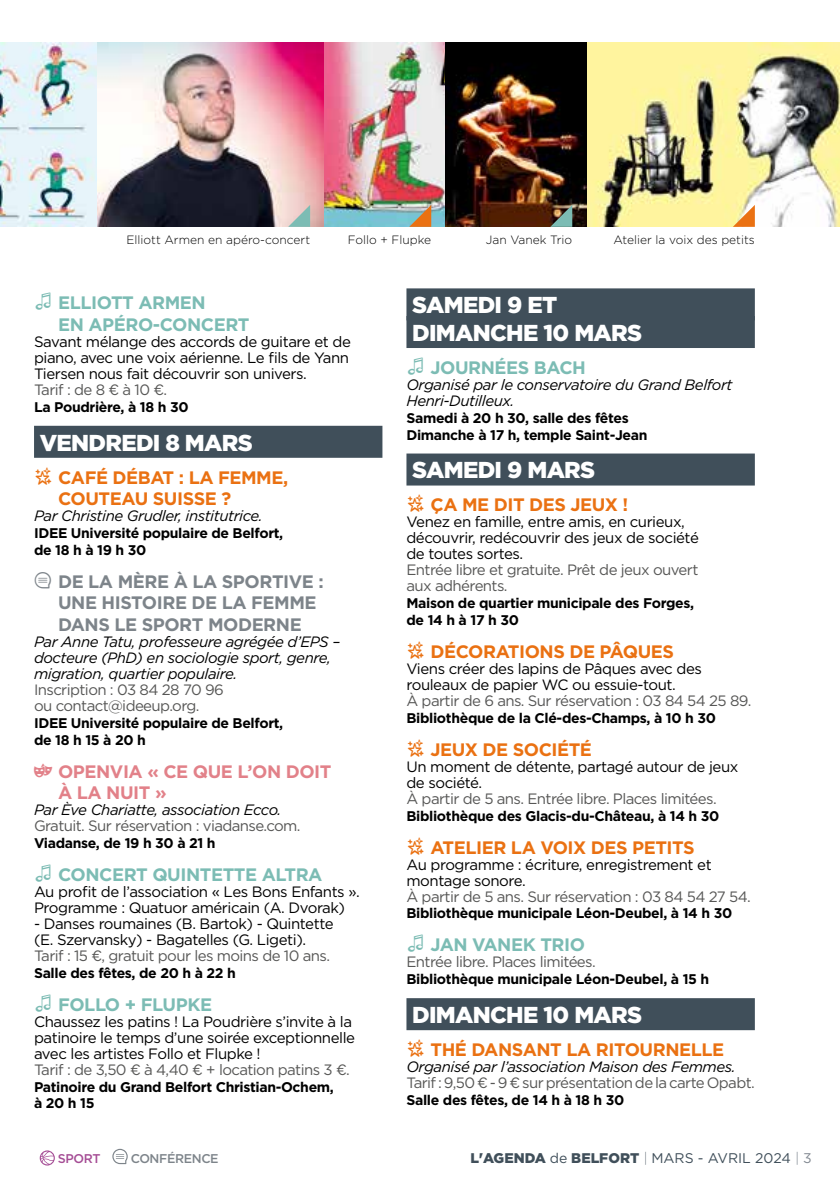
<style>
.page{position:relative;width:840px;height:1191px;background:#fff}
.page>*{position:absolute;margin:0;border:0;box-sizing:border-box;transform-origin:0 0}
.t1{font:900 23px/27.6px "Gotham";letter-spacing:-.03em;color:#fff}
.t2{font:700 18px/21.6px "Gotham";letter-spacing:-.025em;color:#ea7112}
.t3{font:700 18px/21.6px "Gotham";letter-spacing:-.025em;color:#7cbcb4}
.t4{font:700 18px/21.6px "Gotham";letter-spacing:-.025em;color:#7d848a}
.t5{font:700 18px/21.6px "Gotham";letter-spacing:-.025em;color:#e28189}
.t6{font:15px/16px "Gotham";letter-spacing:-.03em;color:#000}
.t7{font:15px/16px "Gotham";letter-spacing:-.04em;color:#575756}
.t8{font:italic 15px/16px "Gotham";letter-spacing:-.03em;color:#000}
.t9{font:700 14px/16.8px "Gotham";letter-spacing:-.025em;color:#000}
.t10{font:14px "Gotham";color:#404f5a}
.t11{font:500 12.6px "Gotham";letter-spacing:-.03em;color:#7d848a}
.t12{font:500 12.6px "Gotham";letter-spacing:-.03em;color:#a54d95}
.t13{font:300 12px "Gotham";color:#000}
.s1{font-weight:900}
.s2{font-weight:200;font-style:italic}
.s3{color:#828992}
</style>
<div class="page">
<div style="left:34px;top:426px;width:348px;height:32px;background:#404f5a"></div>
<div style="left:406px;top:288px;width:348px;height:32px;background:#404f5a"></div>
<div style="left:406px;top:316px;width:348px;height:32px;background:#404f5a"></div>
<div style="left:406px;top:453px;width:348px;height:32px;background:#404f5a"></div>
<div style="left:406px;top:998px;width:348px;height:32px;background:#404f5a"></div>
<img style="left:0;top:43px;width:839px;height:184px">
<svg style="left:288px;top:205px;width:22px;height:22px"></svg>
<svg style="left:409px;top:205px;width:22px;height:22px"></svg>
<svg style="left:732px;top:205px;width:22px;height:22px"></svg>
<svg style="left:550px;top:205px;width:22px;height:22px"></svg>
<svg style="left:40px;top:1150px;width:15px;height:15px"></svg>
<svg style="left:112px;top:1148px;width:16px;height:16px"></svg>
<p class="t13" style="left:126px;top:232px;width:185px">Elliott Armen en apéro-concert</p>
<p class="t13" style="left:348px;top:232px;width:85px">Follo + Flupke</p>
<p class="t13" style="left:485px;top:232px;width:88px">Jan Vanek Trio</p>
<p class="t13" style="left:613px;top:232px;width:143px">Atelier la voix des petits</p>
<p class="t3" style="left:58px;top:292px;width:193px">ELLIOTT ARMEN<br>EN APÉRO-CONCERT</p>
<p class="t6" style="left:34px;top:333px;width:318px">Savant mélange des accords de guitare et de piano, avec une voix aérienne. Le fils de Yann<br>Tiersen nous fait découvrir son univers.</p>
<p class="t7" style="left:34px;top:381px;width:135px">Tarif : de 8 € à 10 €.</p>
<p class="t9" style="left:34px;top:398px;width:156px">La Poudrière, à 18 h 30</p>
<h1 class="t1" style="left:40px;top:428px;width:214px">VENDREDI 8 MARS</h1>
<p class="t2" style="left:58px;top:466px;width:231px">CAFÉ DÉBAT : LA FEMME,<br>COUTEAU SUISSE ?</p>
<p class="t8" style="left:34px;top:507px;width:230px">Par Christine Grudler, institutrice.</p>
<p class="t9" style="left:34px;top:524px;width:251px">IDEE Université populaire de Belfort, de 18 h à 19 h 30</p>
<p class="t4" style="left:58px;top:570px;width:267px">DE LA MÈRE À LA SPORTIVE :<br>UNE HISTOIRE DE LA FEMME<br>DANS LE SPORT MODERNE</p>
<p class="t8" style="left:34px;top:633px;width:308px">Par Anne Tatu, professeure agrégée d’EPS – docteure (PhD) en sociologie sport, genre, migration, quartier populaire.</p>
<p class="t7" style="left:34px;top:681px;width:191px">Inscription : 03 84 28 70 96 ou contact@ideeup.org.</p>
<p class="t9" style="left:34px;top:714px;width:251px">IDEE Université populaire de Belfort, de 18 h 15 à 20 h</p>
<p class="t5" style="left:58px;top:760px;width:275px">OPENVIA « CE QUE L’ON DOIT<br>À LA NUIT »</p>
<p class="t8" style="left:34px;top:801px;width:249px">Par Ève Chariatte, association Ecco.</p>
<p class="t7" style="left:34px;top:817px;width:268px">Gratuit. Sur réservation : viadanse.com.</p>
<p class="t9" style="left:34px;top:834px;width:183px">Viadanse, de 19 h 30 à 21 h</p>
<p class="t3" style="left:58px;top:863px;width:266px">CONCERT QUINTETTE ALTRA</p>
<p class="t6" style="left:34px;top:883px;width:327px">Au profit de l’association « Les Bons Enfants ».<br>Programme : Quatuor américain (A. Dvorak)</p>
<p class="t6" style="left:34px;top:915px;width:301px">- Danses roumaines (B. Bartok) - Quintette (E. Szervansky) - Bagatelles (G. Ligeti).</p>
<p class="t7" style="left:34px;top:947px;width:297px">Tarif : 15 €, gratuit pour les moins de 10 ans.</p>
<p class="t9" style="left:34px;top:964px;width:203px">Salle des fêtes, de 20 h à 22 h</p>
<p class="t3" style="left:58px;top:993px;width:155px">FOLLO + FLUPKE</p>
<p class="t6" style="left:34px;top:1013px;width:322px">Chaussez les patins ! La Poudrière s’invite à la patinoire le temps d’une soirée exceptionnelle avec les artistes Follo et Flupke !</p>
<p class="t7" style="left:34px;top:1061px;width:317px">Tarif : de 3,50 € à 4,40 € + location patins 3 €.</p>
<p class="t9" style="left:34px;top:1078px;width:301px">Patinoire du Grand Belfort Christian-Ochem, à 20 h 15</p>
<h1 class="t1" style="left:412px;top:291px;width:231px">SAMEDI 9 ET<br>DIMANCHE 10 MARS</h1>
<p class="t3" style="left:430px;top:356px;width:157px">JOURNÉES BACH</p>
<p class="t8" style="left:406px;top:376px;width:327px">Organisé par le conservatoire du Grand Belfort<br>Henri-Dutilleux.</p>
<p class="t9" style="left:406px;top:409px;width:242px">Samedi à 20 h 30, salle des fêtes<br>Dimanche à 17 h, temple Saint-Jean</p>
<h1 class="t1" style="left:412px;top:456px;width:184px">SAMEDI 9 MARS</h1>
<p class="t2" style="left:430px;top:494px;width:199px">ÇA ME DIT DES JEUX !</p>
<p class="t6" style="left:406px;top:514px;width:294px">Venez en famille, entre amis, en curieux, découvrir, redécouvrir des jeux de société de toutes sortes.</p>
<p class="t7" style="left:406px;top:562px;width:293px">Entrée libre et gratuite. Prêt de jeux ouvert aux adhérents.</p>
<p class="t9" style="left:406px;top:595px;width:289px">Maison de quartier municipale des Forges, de 14 h à 17 h 30</p>
<p class="t2" style="left:430px;top:640px;width:245px">DÉCORATIONS DE PÂQUES</p>
<p class="t6" style="left:406px;top:660px;width:297px">Viens créer des lapins de Pâques avec des rouleaux de papier WC ou essuie-tout.</p>
<p class="t7" style="left:406px;top:692px;width:346px">À partir de 6 ans. Sur réservation : 03 84 54 25 89.</p>
<p class="t9" style="left:406px;top:709px;width:311px">Bibliothèque de la Clé-des-Champs, à 10 h 30</p>
<p class="t2" style="left:430px;top:738px;width:163px">JEUX DE SOCIÉTÉ</p>
<p class="t6" style="left:406px;top:758px;width:333px">Un moment de détente, partagé autour de jeux de société.</p>
<p class="t7" style="left:406px;top:790px;width:311px">À partir de 5 ans. Entrée libre. Places limitées.</p>
<p class="t9" style="left:406px;top:807px;width:314px">Bibliothèque des Glacis-du-Château, à 14 h 30</p>
<p class="t2" style="left:430px;top:836px;width:265px">ATELIER LA VOIX DES PETITS</p>
<p class="t6" style="left:406px;top:856px;width:306px">Au programme : écriture, enregistrement et montage sonore.</p>
<p class="t7" style="left:406px;top:888px;width:346px">À partir de 5 ans. Sur réservation : 03 84 54 27 54.</p>
<p class="t9" style="left:406px;top:905px;width:327px">Bibliothèque municipale Léon-Deubel, à 14 h 30</p>
<p class="t3" style="left:430px;top:934px;width:156px">JAN VANEK TRIO</p>
<p class="t7" style="left:406px;top:953px;width:191px">Entrée libre. Places limitées.</p>
<p class="t9" style="left:406px;top:970px;width:304px">Bibliothèque municipale Léon-Deubel, à 15 h</p>
<h1 class="t1" style="left:412px;top:1001px;width:231px">DIMANCHE 10 MARS</h1>
<p class="t2" style="left:430px;top:1038px;width:295px">THÉ DANSANT LA RITOURNELLE</p>
<p class="t8" style="left:406px;top:1058px;width:330px">Organisé par l’association Maison des Femmes.</p>
<p class="t7" style="left:406px;top:1074px;width:350px">Tarif : 9,50 € - 9 € sur présentation de la carte Opabt.</p>
<p class="t9" style="left:406px;top:1091px;width:219px">Salle des fêtes, de 14 h à 18 h 30</p>
<p class="t12" style="left:58px;top:1150px;width:44px">SPORT</p>
<p class="t11" style="left:131px;top:1150px;width:89px">CONFÉRENCE</p>
<p class="t10" style="left:470px;top:1149px;width:342px"><span class="s1">L'AGENDA</span> de <span class="s1">BELFORT</span> <span class="s2">|</span> MARS - AVRIL 2024 <span class="s2">|</span> <span class="s3">3</span></p>
</div>
